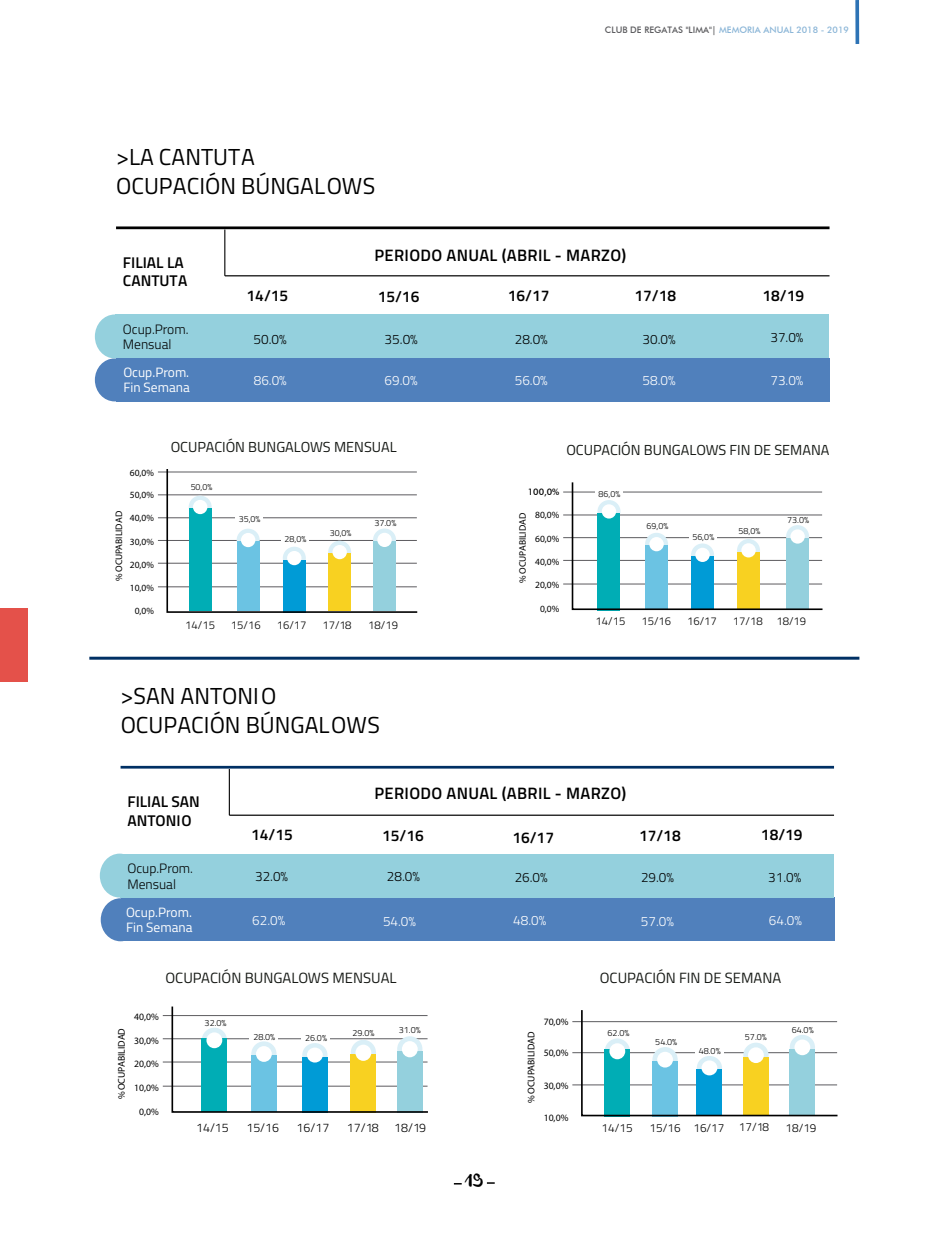
<style>
.page{position:relative;width:936px;height:1234px;background:#fff}
.page>*{position:absolute;margin:0;border:0;box-sizing:border-box;transform-origin:0 0}
.t1{font:23.1px/29px "Titillium";color:#000}
.t2{font:19.5px "olivier";color:#000}
.t3{font:600 16.5px "Titillium";letter-spacing:.02em;color:#000}
.t4{font:600 15.6px/18.6px "Titillium";color:#000}
.t5{font:14.85px "Titillium";color:#171a16}
.t6{font:14.55px "Titillium";color:#171a16}
.t7{font:300 13.65px/15.6px "Titillium";color:#000}
.t8{font:300 13.5px "Titillium";color:#fff}
.t9{font:300 13.5px "Titillium";color:#000}
.t10{font:13.5px/15px "Titillium";color:#fff}
.t11{font:300 12.45px "Titillium";color:#000}
.t12{font:300 11.7px "Titillium";color:#000}
.t13{font:300 11.25px "Titillium";color:#000}
.t14{font:9.75px "Myriad Pro";color:#000}
.t15{font:9.45px "Myriad Pro";color:#000}
.t16{font:300 9px "Titillium";color:#000}
.t17{font:500 9px "Futura BT";color:#8ab5d7}
.t18{font:500 9px "Futura BT";color:#000}
.t19{font:300 8.85px "Titillium";color:#000}
.s1{color:#5c5c5f}
</style>
<div class="page">
<svg style="left:855px;top:0;width:4px;height:44px"></svg>
<div style="left:95px;top:358px;width:39px;height:43px;background:#5080bc;border-radius:50%"></div>
<div style="left:101px;top:898px;width:39px;height:43px;background:#5080bc;border-radius:50%"></div>
<div style="left:95px;top:314px;width:39px;height:44px;background:#94d0dd;border-radius:50%"></div>
<div style="left:100px;top:853px;width:39px;height:44px;background:#94d0dd;border-radius:50%"></div>
<div style="left:116px;top:358px;width:713px;height:43px;background:#5080bc"></div>
<div style="left:120px;top:897px;width:714px;height:43px;background:#5080bc"></div>
<div style="left:116px;top:314px;width:713px;height:44px;background:#94d0dd"></div>
<div style="left:120px;top:853px;width:714px;height:44px;background:#94d0dd"></div>
<hr style="left:89px;top:656px;width:770px;height:3px;background:#003064">
<hr style="left:224px;top:229px;width:1px;height:47px;background:#000">
<hr style="left:225px;top:275px;width:604px;height:1px;background:#000">
<hr style="left:116px;top:226px;width:713px;height:3px;background:#000">
<hr style="left:229px;top:768px;width:1px;height:47px;background:#000">
<hr style="left:229px;top:814px;width:605px;height:1px;background:#000">
<hr style="left:120px;top:765px;width:714px;height:3px;background:#003064">
<hr style="left:158px;top:586px;width:259px;height:1px;background:#5c5b5f">
<hr style="left:158px;top:540px;width:259px;height:1px;background:#5c5b5f">
<hr style="left:158px;top:494px;width:259px;height:1px;background:#5c5b5f">
<hr style="left:158px;top:471px;width:259px;height:1px;background:#5c5b5f">
<hr style="left:158px;top:563px;width:259px;height:1px;background:#5c5b5f">
<hr style="left:158px;top:517px;width:259px;height:1px;background:#5c5b5f">
<hr style="left:563px;top:583px;width:259px;height:1px;background:#5c5b5f">
<hr style="left:563px;top:537px;width:259px;height:1px;background:#5c5b5f">
<hr style="left:563px;top:491px;width:259px;height:1px;background:#5c5b5f">
<hr style="left:563px;top:560px;width:259px;height:1px;background:#5c5b5f">
<hr style="left:563px;top:514px;width:259px;height:1px;background:#5c5b5f">
<svg style="left:571px;top:482px;width:252px;height:128px"></svg>
<hr style="left:163px;top:1085px;width:264px;height:1px;background:#5c5b5f">
<hr style="left:163px;top:1038px;width:264px;height:1px;background:#5c5b5f">
<hr style="left:163px;top:1061px;width:264px;height:1px;background:#5c5b5f">
<hr style="left:163px;top:1015px;width:264px;height:1px;background:#5c5b5f">
<hr style="left:572px;top:1084px;width:265px;height:1px;background:#5c5b5f">
<hr style="left:572px;top:1021px;width:265px;height:1px;background:#5c5b5f">
<hr style="left:572px;top:1052px;width:265px;height:1px;background:#5c5b5f">
<svg style="left:171px;top:1006px;width:257px;height:107px"></svg>
<svg style="left:166px;top:469px;width:252px;height:144px"></svg>
<svg style="left:580px;top:1010px;width:258px;height:106px"></svg>
<div style="left:0;top:608px;width:27px;height:73px;background:#e4514a"></div>
<h1 class="t1" style="left:116px;top:141px;width:261px">&gt;LA CANTUTA<br>OCUPACIÓN BÚNGALOWS</h1>
<p class="t17" style="left:605px;top:24px;width:245px"><span class="s1">CLUB DE REGATAS "LIMA"|</span> MEMORIA ANUAL 2018 - 2019</p>
<h3 class="t3" style="left:374px;top:243px;width:253px">PERIODO ANUAL (ABRIL - MARZO)</h3>
<h3 class="t4" style="left:123px;top:252px;width:66px">FILIAL LA<br>CANTUTA</h3>
<h3 class="t7" style="left:123px;top:320px;width:67px">Ocup.Prom.<br>Mensual</h3>
<h3 class="t7" style="left:253px;top:331px;width:35px">50.0%</h3>
<h3 class="t7" style="left:384px;top:331px;width:35px">35.0%</h3>
<h3 class="t4" style="left:246px;top:285px;width:43px">14/15</h3>
<h3 class="t4" style="left:377px;top:286px;width:43px">15/16</h3>
<h3 class="t4" style="left:508px;top:285px;width:43px">16/17</h3>
<h3 class="t4" style="left:634px;top:285px;width:43px">17/18</h3>
<h3 class="t4" style="left:762px;top:285px;width:43px">18/19</h3>
<h3 class="t9" style="left:642px;top:329px;width:35px">30.0%</h3>
<h3 class="t9" style="left:770px;top:327px;width:35px">37.0%</h3>
<h3 class="t8" style="left:642px;top:371px;width:35px">58.0%</h3>
<h3 class="t9" style="left:514px;top:329px;width:35px">28.0%</h3>
<h3 class="t10" style="left:123px;top:364px;width:68px">Ocup.Prom.<br>Fin Semana</h3>
<h3 class="t8" style="left:514px;top:370px;width:35px">56.0%</h3>
<h3 class="t8" style="left:254px;top:370px;width:35px">86.0%</h3>
<h3 class="t8" style="left:770px;top:370px;width:35px">73.0%</h3>
<h3 class="t8" style="left:384px;top:370px;width:35px">69.0%</h3>
<p class="t15" style="left:130px;top:467px;width:26px">60,0%</p>
<h3 class="t6" style="left:171px;top:436px;width:227px">OCUPACIÓN BUNGALOWS MENSUAL</h3>
<h3 class="t6" style="left:566px;top:439px;width:265px">OCUPACIÓN BUNGALOWS FIN DE SEMANA</h3>
<p class="t19" style="left:191px;top:480px;width:23px">50,0%</p>
<p class="t18" style="left:527px;top:486px;width:33px">100,0%</p>
<p class="t15" style="left:130px;top:489px;width:26px">50,0%</p>
<p class="t15" style="left:130px;top:512px;width:26px">40,0%</p>
<p class="t15" style="left:130px;top:535px;width:26px">30,0%</p>
<p class="t15" style="left:130px;top:558px;width:26px">20,0%</p>
<p class="t15" style="left:130px;top:582px;width:26px">10,0%</p>
<p class="t15" style="left:135px;top:605px;width:21px">0,0%</p>
<p class="t15" style="left:113px;top:581px;width:71px;rotate:-90deg">% OCUPABILIDAD</p>
<p class="t15" style="left:535px;top:509px;width:26px">80,0%</p>
<p class="t15" style="left:516px;top:582px;width:71px;rotate:-90deg">% OCUPABILIDAD</p>
<p class="t19" style="left:239px;top:512px;width:23px">35,0%</p>
<p class="t16" style="left:374px;top:516px;width:24px">37.0%</p>
<p class="t19" style="left:330px;top:526px;width:23px">30,0%</p>
<p class="t15" style="left:535px;top:532px;width:26px">60,0%</p>
<p class="t15" style="left:535px;top:556px;width:26px">40,0%</p>
<p class="t15" style="left:535px;top:579px;width:26px">20,0%</p>
<p class="t15" style="left:540px;top:602px;width:21px">0,0%</p>
<p class="t19" style="left:284px;top:532px;width:23px">28,0%</p>
<p class="t13" style="left:185px;top:617px;width:31px">14/15</p>
<p class="t13" style="left:231px;top:617px;width:31px">15/16</p>
<p class="t13" style="left:277px;top:617px;width:31px">16/17</p>
<p class="t13" style="left:322px;top:617px;width:30px">17/18</p>
<p class="t13" style="left:368px;top:617px;width:31px">18/19</p>
<p class="t19" style="left:598px;top:487px;width:23px">86,0%</p>
<p class="t19" style="left:646px;top:520px;width:23px">69,0%</p>
<p class="t19" style="left:692px;top:530px;width:23px">56,0%</p>
<p class="t19" style="left:738px;top:524px;width:23px">58,0%</p>
<p class="t16" style="left:787px;top:513px;width:24px">73.0%</p>
<p class="t13" style="left:595px;top:612px;width:31px">14/15</p>
<p class="t13" style="left:641px;top:612px;width:31px">15/16</p>
<p class="t13" style="left:687px;top:612px;width:31px">16/17</p>
<p class="t13" style="left:732px;top:612px;width:75px">17/18 18/19</p>
<h1 class="t1" style="left:120px;top:680px;width:261px">&gt;SAN ANTONIO<br>OCUPACIÓN BÚNGALOWS</h1>
<h3 class="t4" style="left:127px;top:791px;width:74px">FILIAL SAN<br>ANTONIO</h3>
<h3 class="t7" style="left:127px;top:859px;width:67px">Ocup.Prom.<br>Mensual</h3>
<h3 class="t10" style="left:126px;top:904px;width:68px">Ocup.Prom.<br>Fin Semana</h3>
<h3 class="t3" style="left:374px;top:780px;width:253px">PERIODO ANUAL (ABRIL - MARZO)</h3>
<h3 class="t4" style="left:251px;top:824px;width:43px">14/15</h3>
<h3 class="t4" style="left:382px;top:825px;width:43px">15/16</h3>
<h3 class="t4" style="left:512px;top:826px;width:43px">16/17</h3>
<h3 class="t4" style="left:639px;top:824px;width:43px">17/18</h3>
<h3 class="t4" style="left:761px;top:824px;width:43px">18/19</h3>
<h3 class="t9" style="left:255px;top:866px;width:35px">32.0%</h3>
<h3 class="t9" style="left:387px;top:866px;width:35px">28.0%</h3>
<h3 class="t9" style="left:514px;top:867px;width:35px">26.0%</h3>
<h3 class="t9" style="left:641px;top:867px;width:35px">29.0%</h3>
<h3 class="t9" style="left:768px;top:867px;width:35px">31.0%</h3>
<h3 class="t8" style="left:252px;top:910px;width:35px">62.0%</h3>
<h3 class="t8" style="left:383px;top:910px;width:35px">54.0%</h3>
<h3 class="t8" style="left:513px;top:910px;width:35px">48.0%</h3>
<h3 class="t8" style="left:641px;top:911px;width:35px">57.0%</h3>
<h3 class="t8" style="left:768px;top:910px;width:35px">64.0%</h3>
<h3 class="t5" style="left:165px;top:967px;width:233px">OCUPACIÓN BUNGALOWS MENSUAL</h3>
<p class="t14" style="left:116px;top:1099px;width:73px;rotate:-90deg">% OCUPABILIDAD</p>
<p class="t14" style="left:134px;top:1010px;width:26px">40,0%</p>
<p class="t14" style="left:134px;top:1034px;width:26px">30,0%</p>
<p class="t14" style="left:134px;top:1057px;width:26px">20,0%</p>
<p class="t14" style="left:134px;top:1081px;width:26px">10,0%</p>
<p class="t14" style="left:139px;top:1105px;width:21px">0,0%</p>
<p class="t16" style="left:205px;top:1016px;width:24px">32.0%</p>
<p class="t16" style="left:253px;top:1029px;width:24px">28.0%</p>
<p class="t16" style="left:305px;top:1031px;width:24px">26.0%</p>
<p class="t16" style="left:352px;top:1026px;width:24px">29.0%</p>
<p class="t16" style="left:399px;top:1022px;width:24px">31.0%</p>
<h3 class="t11" style="left:196px;top:1118px;width:34px">14/15</h3>
<h3 class="t11" style="left:246px;top:1118px;width:34px">15/16</h3>
<h3 class="t11" style="left:296px;top:1118px;width:34px">16/17</h3>
<h3 class="t11" style="left:347px;top:1118px;width:33px">17/18</h3>
<h3 class="t11" style="left:394px;top:1118px;width:33px">18/19</h3>
<h2 class="t2" style="left:465px;top:1168px;width:20px">19</h2>
<p class="t14" style="left:525px;top:1102px;width:73px;rotate:-90deg">% OCUPABILIDAD</p>
<p class="t14" style="left:543px;top:1015px;width:26px">70,0%</p>
<p class="t14" style="left:543px;top:1046px;width:26px">50,0%</p>
<p class="t14" style="left:543px;top:1078px;width:26px">30,0%</p>
<p class="t14" style="left:543px;top:1111px;width:26px">10,0%</p>
<h3 class="t5" style="left:599px;top:966px;width:183px">OCUPACIÓN FIN DE SEMANA</h3>
<p class="t16" style="left:607px;top:1026px;width:24px">62.0%</p>
<p class="t16" style="left:655px;top:1034px;width:24px">54.0%</p>
<p class="t16" style="left:698px;top:1043px;width:24px">48.0%</p>
<p class="t16" style="left:744px;top:1029px;width:24px">57.0%</p>
<p class="t16" style="left:791px;top:1023px;width:24px">64.0%</p>
<p class="t12" style="left:601px;top:1118px;width:32px">14/15</p>
<p class="t12" style="left:649px;top:1118px;width:121px">15/16 16/17 17/18</p>
<p class="t12" style="left:785px;top:1118px;width:32px">18/19</p>
</div>
